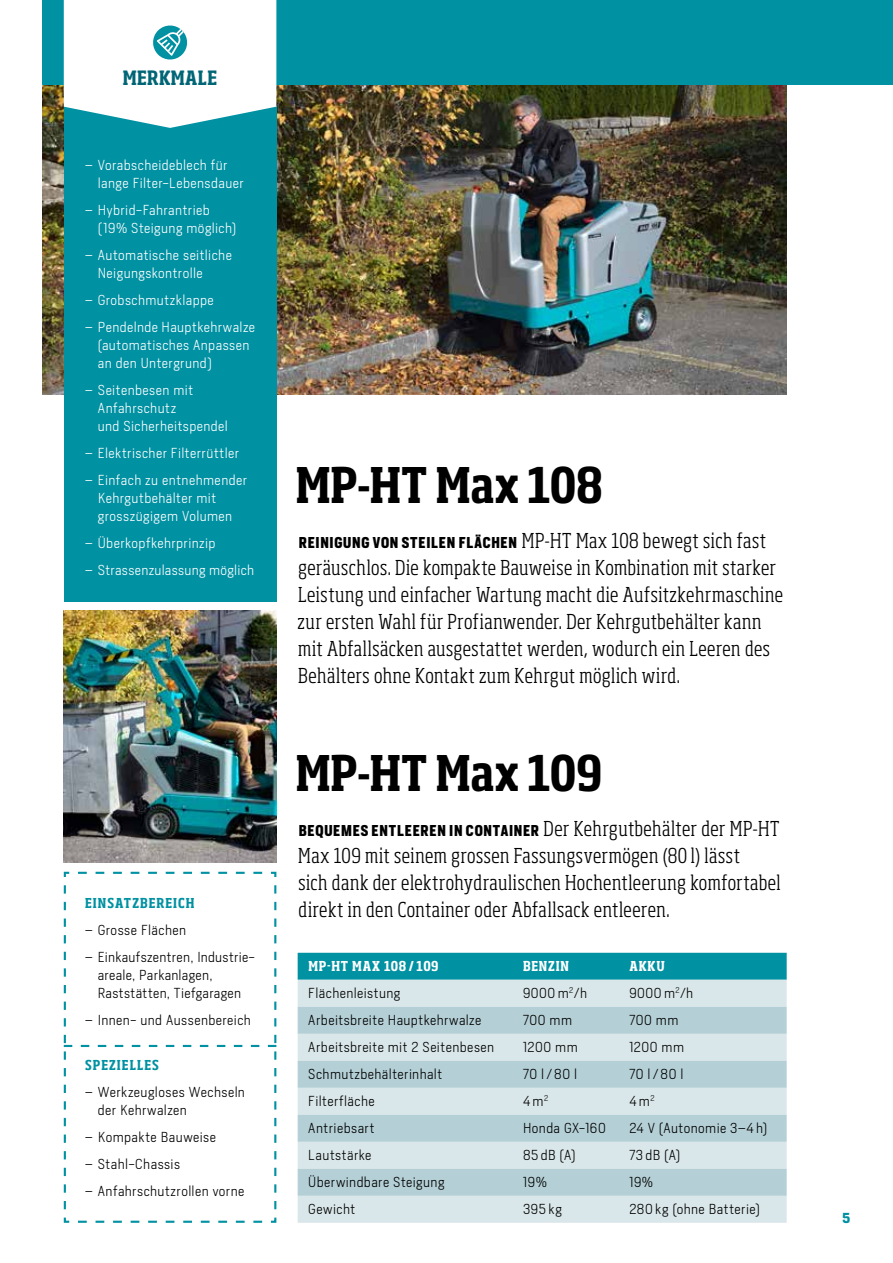
<style>
.page{position:relative;width:893px;height:1263px;background:#fff}
.page>*{position:absolute;margin:0;border:0;box-sizing:border-box;transform-origin:0 0}
.t1{font:700 condensed 48.45px "Soho Pro";color:#000}
.t2{font:300 condensed 20.25px/27px "Soho Pro";letter-spacing:.025em;color:#000}
.t3{font:700 condensed 19.5px "Soho Pro";letter-spacing:.02em;color:#006575}
.t4{font:700 14.7px "Heron Sans Cond";letter-spacing:.05em;color:#000}
.t5{font:300 13.5px/18px "Heron Sans";letter-spacing:.03em;color:#000}
.t6{font:300 13.5px/18px "Heron Sans";letter-spacing:.03em;color:#fff}
.t7{font:700 condensed 13.5px "Soho Pro";letter-spacing:.06em;color:#fff}
.t8{font:700 condensed 13.5px "Soho Pro";letter-spacing:.08em;color:#0091a2}
.t9{font:700 13.5px "Heron Sans";color:#0091a2}
.s1{font-family:"Soho Pro";font-weight:300;font-stretch:condensed;font-size:20.25px}
</style>
<div class="page">
<img style="left:43px;top:85px;width:21px;height:310px">
<img style="left:276px;top:85px;width:511px;height:310px">
<div style="left:43px;top:0;width:850px;height:85px;background:#0091a2"></div>
<svg style="left:63px;top:871px;width:214px;height:352px"></svg>
<div style="left:64px;top:107px;width:212px;height:495px;background:#0091a2"></div>
<svg style="left:64px;top:0;width:212px;height:128px"></svg>
<div style="left:298px;top:953px;width:489px;height:27px;background:#0091a2"></div>
<div style="left:298px;top:980px;width:489px;height:243px;background:#dae7ea"></div>
<svg style="left:298px;top:1007px;width:489px;height:189px;background:#c4dade"></svg>
<img style="left:64px;top:611px;width:212px;height:252px">
<svg style="left:64px;top:881px;width:212px;height:332px"></svg>
<h3 class="t3" style="left:123px;top:65px;width:96px">MERKMALE</h3>
<p class="t6" style="left:98px;top:155px;width:147px;text-indent:-13px">– Vorabscheideblech für lange Filter-Lebensdauer</p>
<p class="t6" style="left:98px;top:200px;width:140px;text-indent:-13px">– Hybrid-Fahrantrieb (19% Steigung möglich)</p>
<p class="t6" style="left:98px;top:245px;width:136px;text-indent:-13px">– Automatische seitliche<br>Neigungskontrolle</p>
<p class="t6" style="left:85px;top:290px;width:130px">– Grobschmutzklappe</p>
<p class="t6" style="left:98px;top:317px;width:159px;text-indent:-13px">– Pendelnde Hauptkehrwalze (automatisches Anpassen an den Untergrund)</p>
<p class="t6" style="left:98px;top:380px;width:132px;text-indent:-13px">– Seitenbesen mit<br>Anfahrschutz<br>und Sicherheitspendel</p>
<p class="t6" style="left:85px;top:443px;width:156px">– Elektrischer Filterrüttler</p>
<p class="t6" style="left:98px;top:470px;width:151px;text-indent:-13px">– Einfach zu entnehmender<br>Kehrgutbehälter mit grosszügigem Volumen</p>
<p class="t6" style="left:85px;top:533px;width:132px">– Überkopfkehrprinzip</p>
<p class="t6" style="left:85px;top:560px;width:171px">– Strassenzulassung möglich</p>
<p class="t8" style="left:85px;top:894px;width:111px">EINSATZBEREICH</p>
<p class="t5" style="left:85px;top:920px;width:103px">– Grosse Flächen</p>
<p class="t5" style="left:98px;top:947px;width:155px;text-indent:-13px">– Einkaufszentren, Industrie-- areale, Parkanlagen,<br>Raststätten, Tiefgaragen</p>
<p class="t5" style="left:85px;top:1010px;width:167px">– Innen- und Aussenbereich</p>
<p class="t8" style="left:85px;top:1056px;width:75px">SPEZIELLES</p>
<p class="t5" style="left:98px;top:1082px;width:149px;text-indent:-13px">– Werkzeugloses Wechseln der Kehrwalzen</p>
<p class="t5" style="left:85px;top:1127px;width:132px">– Kompakte Bauweise</p>
<p class="t5" style="left:85px;top:1154px;width:96px">– Stahl-Chassis</p>
<p class="t5" style="left:85px;top:1181px;width:161px">– Anfahrschutzrollen vorne</p>
<h1 class="t1" style="left:296px;top:452px;width:309px">MP-HT Max 108</h1>
<p class="t4" style="left:299px;top:533px;width:469px">REINIGUNG VON STEILEN FLÄCHEN <span class="s1">MP-HT Max 108 bewegt sich fast</span></p>
<p class="t2" style="left:298px;top:552px;width:487px">geräuschlos. Die kompakte Bauweise in Kombination mit starker Leistung und einfacher Wartung macht die Aufsitzkehrmaschine zur ersten Wahl für Profianwender. Der Kehrgutbehälter kann mit Abfallsäcken ausgestattet werden, wodurch ein Leeren des Behälters ohne Kontakt zum Kehrgut möglich wird.</p>
<h1 class="t1" style="left:296px;top:740px;width:308px">MP-HT Max 109</h1>
<p class="t4" style="left:299px;top:821px;width:482px">BEQUEMES ENTLEEREN IN CONTAINER <span class="s1">Der Kehrgutbehälter der MP-HT</span></p>
<h2 class="t2" style="left:298px;top:840px;width:484px">Max 109 mit seinem grossen Fassungsvermögen (80 l) lässt<br>sich dank der elektrohydraulischen Hochentleerung komfortabel direkt in den Container oder Abfallsack entleeren.</h2>
<p class="t7" style="left:308px;top:957px;width:132px">MP-HT MAX 108 / 109</p>
<p class="t7" style="left:523px;top:957px;width:47px">BENZIN</p>
<p class="t7" style="left:629px;top:957px;width:37px">AKKU</p>
<p class="t5" style="left:308px;top:983px;width:94px">Flächenleistung</p>
<p class="t5" style="left:523px;top:983px;width:65px">9000 m<sup>2</sup>/h</p>
<p class="t5" style="left:629px;top:983px;width:65px">9000 m<sup>2</sup>/h</p>
<p class="t5" style="left:308px;top:1010px;width:175px">Arbeitsbreite Hauptkehrwalze</p>
<p class="t5" style="left:523px;top:1010px;width:51px">700 mm</p>
<p class="t5" style="left:629px;top:1010px;width:51px">700 mm</p>
<p class="t5" style="left:308px;top:1037px;width:187px">Arbeitsbreite mit 2 Seitenbesen</p>
<p class="t5" style="left:523px;top:1037px;width:56px">1200 mm</p>
<p class="t5" style="left:629px;top:1037px;width:56px">1200 mm</p>
<p class="t5" style="left:308px;top:1064px;width:136px">Schmutzbehälterinhalt</p>
<p class="t5" style="left:523px;top:1064px;width:56px">70 l / 80 l</p>
<p class="t5" style="left:629px;top:1064px;width:56px">70 l / 80 l</p>
<p class="t5" style="left:308px;top:1091px;width:68px">Filterfläche</p>
<p class="t5" style="left:523px;top:1091px;width:27px">4 m<sup>2</sup></p>
<p class="t5" style="left:629px;top:1091px;width:27px">4 m<sup>2</sup></p>
<p class="t5" style="left:308px;top:1118px;width:68px">Antriebsart</p>
<p class="t5" style="left:523px;top:1118px;width:84px">Honda GX-160</p>
<p class="t5" style="left:629px;top:1118px;width:140px">24 V (Autonomie 3–4 h)</p>
<p class="t5" style="left:308px;top:1145px;width:65px">Lautstärke</p>
<p class="t5" style="left:523px;top:1145px;width:54px">85 dB (A)</p>
<p class="t5" style="left:629px;top:1145px;width:53px">73 dB (A)</p>
<p class="t5" style="left:308px;top:1172px;width:138px">Überwindbare Steigung</p>
<p class="t5" style="left:523px;top:1172px;width:25px">19%</p>
<p class="t5" style="left:629px;top:1172px;width:25px">19%</p>
<p class="t5" style="left:308px;top:1199px;width:49px">Gewicht</p>
<p class="t5" style="left:523px;top:1199px;width:40px">395 kg</p>
<p class="t5" style="left:629px;top:1199px;width:132px">280 kg (ohne Batterie)</p>
<p class="t9" style="left:842px;top:1209px;width:10px">5</p>
</div>
